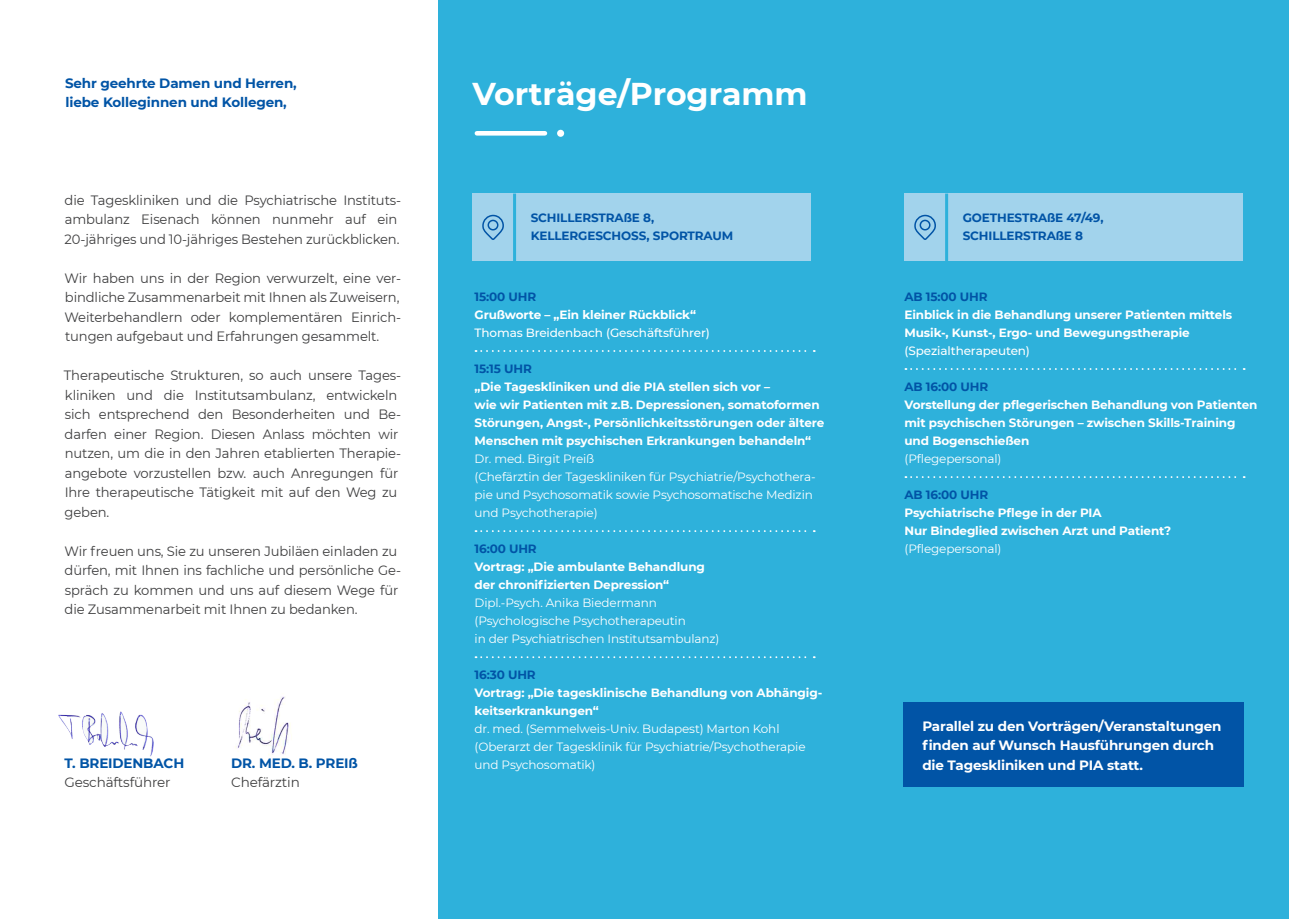
<style>
.page{position:relative;width:1289px;height:919px;background:#fff}
.page>*{position:absolute;margin:0;border:0;box-sizing:border-box;transform-origin:0 0}
.t1{font:700 31.5px "Montserrat";color:#fff}
.t2{font:13.5px/19.5px "Montserrat";letter-spacing:-.01em;color:#3e3e3f}
.t3{font:700 13.5px/19.5px "Montserrat";letter-spacing:-.01em;color:#fff}
.t4{font:700 13.5px/19.5px "Montserrat";letter-spacing:-.01em;color:#0154a6}
.t5{font:700 12px/18px "Montserrat";letter-spacing:-.01em;color:#fff}
.t6{font:12px/18px "Montserrat";letter-spacing:-.01em;color:#fff}
.t7{font:700 12px "Montserrat";letter-spacing:-.01em;color:#0154a6}
.t8{font:500 12px "Montserrat";letter-spacing:-.01em;color:#fff}
</style>
<div class="page">
<div style="left:438px;top:0;width:850px;height:918px;background:#2eb1db"></div>
<img style="left:235px;top:696px;width:56px;height:59px">
<div style="left:472px;top:193px;width:339px;height:68px;background:#a2d3ec"></div>
<hr style="left:513px;top:193px;width:3px;height:68px;background:#2eb1db">
<svg style="left:482px;top:214px;width:22px;height:26px"></svg>
<div style="left:487px;top:220px;width:11px;height:10px;border:2px solid #0154a6;border-radius:50%"></div>
<svg style="left:475px;top:350px;width:339px;height:2px"></svg>
<svg style="left:475px;top:530px;width:339px;height:2px"></svg>
<svg style="left:475px;top:656px;width:339px;height:2px"></svg>
<div style="left:477px;top:131px;width:68px;height:5px;background:#fff"></div>
<div style="left:557px;top:130px;width:7px;height:7px;background:#fff;border-radius:50%"></div>
<svg style="left:905px;top:368px;width:339px;height:2px"></svg>
<svg style="left:905px;top:476px;width:339px;height:2px"></svg>
<div style="left:904px;top:193px;width:339px;height:68px;background:#a2d3ec"></div>
<hr style="left:945px;top:193px;width:3px;height:68px;background:#2eb1db">
<svg style="left:914px;top:214px;width:22px;height:26px"></svg>
<div style="left:919px;top:220px;width:11px;height:10px;border:2px solid #0154a6;border-radius:50%"></div>
<div style="left:903px;top:702px;width:340px;height:85px;background:#0154a6"></div>
<img style="left:58px;top:711px;width:96px;height:45px">
<p class="t4" style="left:65px;top:72px;width:233px">Sehr geehrte Damen und Herren, liebe Kolleginnen und Kollegen,</p>
<h1 class="t1" style="left:472px;top:71px;width:337px">Vorträge/Programm</h1>
<p class="t2" style="left:65px;top:189px;width:338px">die Tageskliniken und die Psychiatrische Instituts&shy;ambulanz Eisenach können nunmehr auf ein<br>20-jähriges und 10-jähriges Bestehen zurückblicken.</p>
<p class="t2" style="left:65px;top:267px;width:338px">Wir haben uns in der Region verwurzelt, eine ver&shy;bindliche Zusammenarbeit mit Ihnen als Zuweisern, Weiterbehandlern oder komplementären Einrich&shy;tungen aufgebaut und Erfahrungen gesammelt.</p>
<p class="t2" style="left:64px;top:365px;width:339px">Therapeutische Strukturen, so auch unsere Tages&shy;kliniken und die Institutsambulanz, entwickeln sich entsprechend den Besonderheiten und Be&shy;darfen einer Region. Diesen Anlass möchten wir nutzen, um die in den Jahren etablierten Therapie&shy;angebote vorzustellen bzw. auch Anregungen für Ihre therapeutische Tätigkeit mit auf den Weg zu geben.</p>
<p class="t2" style="left:65px;top:540px;width:338px">Wir freuen uns, Sie zu unseren Jubiläen einladen zu dürfen, mit Ihnen ins fachliche und persönliche Ge&shy;spräch zu kommen und uns auf diesem Wege für die Zusammenarbeit mit Ihnen zu bedanken.</p>
<p class="t7" style="left:962px;top:209px;width:53px">Goethestra</p>
<p class="t7" style="left:1047px;top:209px;width:58px">ße 47/49,</p>
<p class="t7" style="left:962px;top:227px;width:53px">Schi llerstra</p>
<p class="t7" style="left:1055px;top:227px;width:29px">ße 8</p>
<p class="t7" style="left:530px;top:209px;width:53px">Schi llerstra</p>
<p class="t7" style="left:623px;top:209px;width:32px">ße 8,</p>
<p class="t7" style="left:530px;top:227px;width:40px">Kellerges</p>
<p class="t7" style="left:603px;top:227px;width:86px">choss, Sportraum</p>
<p class="t7" style="left:474px;top:288px;width:63px">15:00 UhR</p>
<p class="t5" style="left:474px;top:305px;width:223px">Grußworte – „Ein kleiner Rückblick“</p>
<p class="t8" style="left:474px;top:324px;width:237px">Thomas Breidenbach (Geschäftsführer)</p>
<p class="t7" style="left:474px;top:360px;width:55px">15:15 Uhr</p>
<p class="t5" style="left:474px;top:377px;width:351px">„Die Tageskliniken und die PIA stellen sich vor –<br>wie wir Patienten mit z.B. Depressionen, somatoformen Störungen, Angst-, Persönlichkeitsstörungen oder ältere Menschen mit psychischen Erkrankungen behandeln“</p>
<p class="t6" style="left:474px;top:449px;width:342px">Dr. med. Birgit Preiß<br>(Chefärztin der Tageskliniken für Psychiatrie/Psychothera&shy;pie und Psychosomatik sowie Psychosomatische Medizin und Psychotherapie)</p>
<p class="t7" style="left:474px;top:540px;width:60px">16:00 Uhr</p>
<p class="t5" style="left:474px;top:557px;width:232px">Vortrag: „Die ambulante Behandlung der chronifizierten Depression“</p>
<p class="t6" style="left:474px;top:593px;width:246px">Dipl.-Psych. Anika Biedermann (Psychologische Psychotherapeutin<br>in der Psychiatrischen Institutsambulanz)</p>
<p class="t7" style="left:474px;top:666px;width:59px">16:30 Uhr</p>
<p class="t5" style="left:474px;top:683px;width:349px">Vortrag: „Die tagesklinische Behandlung von Abhängig&shy;keitserkrankungen“</p>
<p class="t6" style="left:474px;top:719px;width:332px">dr. med. (Semmelweis-Univ. Budapest) Marton Kohl (Oberarzt der Tagesklinik für Psychiatrie/Psychotherapie und Psychosomatik)</p>
<p class="t7" style="left:904px;top:288px;width:85px">ab 15:00 UhR</p>
<p class="t5" style="left:904px;top:305px;width:329px">Einblick in die Behandlung unserer Patienten mittels<br>Musik-, Kunst-, Ergo- und Bewegungstherapie</p>
<p class="t8" style="left:904px;top:342px;width:127px">(Spezialtherapeuten)</p>
<p class="t7" style="left:904px;top:378px;width:81px">ab 16:00 Uhr</p>
<p class="t5" style="left:904px;top:395px;width:354px">Vorstellung der pflegerischen Behandlung von Patienten mit psychischen Störungen – zwischen Skills-Training und Bogenschießen</p>
<p class="t6" style="left:904px;top:449px;width:98px">(Pflegepersonal)</p>
<p class="t7" style="left:904px;top:486px;width:81px">ab 16:00 Uhr</p>
<p class="t5" style="left:904px;top:503px;width:268px">Psychiatrische Pflege in der PIA<br>Nur Bindeglied zwischen Arzt und Patient?</p>
<p class="t6" style="left:904px;top:539px;width:98px">(Pflegepersonal)</p>
<p class="t3" style="left:922px;top:715px;width:300px">Parallel zu den Vorträgen/Veranstaltungen finden auf Wunsch Hausführungen durch</p>
<p class="t4" style="left:231px;top:752px;width:40px">Dr. med</p>
<p class="t4" style="left:291px;top:752px;width:68px">. B. Prei ß</p>
<p class="t2" style="left:231px;top:772px;width:70px">Chefärztin</p>
<p class="t4" style="left:64px;top:752px;width:36px">T. Breidenba</p>
<p class="t4" style="left:164px;top:752px;width:22px">ch</p>
<p class="t3" style="left:922px;top:754px;width:222px">die Tageskliniken und PIA statt.</p>
<p class="t2" style="left:64px;top:772px;width:108px">Geschäftsführer</p>
</div>
